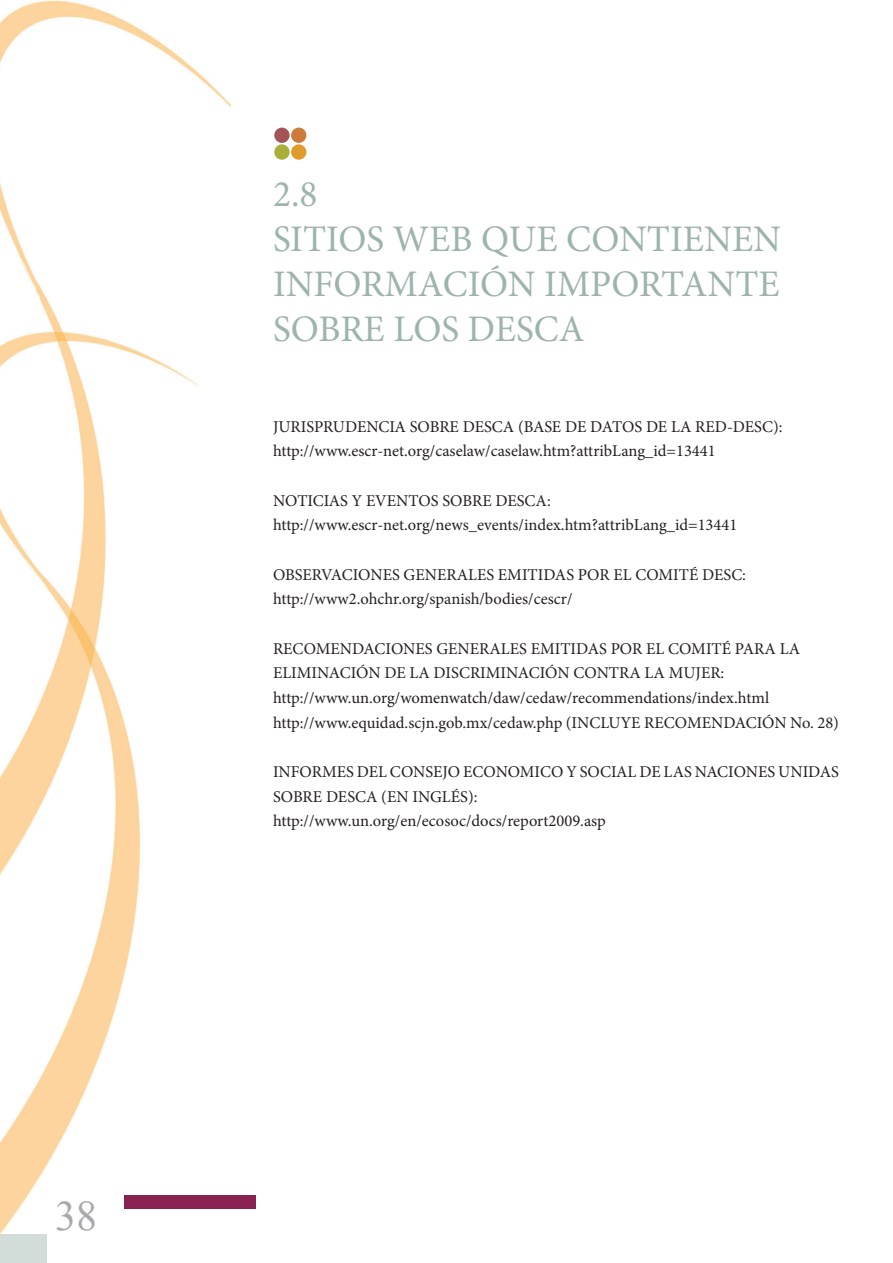
<style>
.page{position:relative;width:893px;height:1263px;background:#fff}
.page>*{position:absolute;margin:0;border:0;box-sizing:border-box;transform-origin:0 0}
.t1{font:42px "Times New Roman";color:#a8a9ad}
.t2{font:37.5px/45px "Minion Pro";color:#9db4ad}
.t3{font:16.5px/24.6px "Minion Pro";color:#231f20}
</style>
<div class="page">
<img style="left:0;top:0;width:230px;height:1233px">
<div style="left:0;top:1233px;width:94px;height:30px;background:#d2ddda"></div>
<img style="left:48px;top:1233px;width:46px;height:30px">
<div style="left:274px;top:128px;width:16px;height:15px;background:#a55455;border-radius:50%"></div>
<div style="left:274px;top:144px;width:16px;height:16px;background:#a7b038;border-radius:50%"></div>
<div style="left:291px;top:128px;width:15px;height:15px;background:#cc7b3a;border-radius:50%"></div>
<div style="left:291px;top:144px;width:15px;height:16px;background:#e39a2d;border-radius:50%"></div>
<div style="left:124px;top:1195px;width:132px;height:14px;background:#892151"></div>
<h1 class="t1" style="left:55px;top:1187px;width:43px">38</h1>
<h2 class="t2" style="left:273px;top:172px;width:510px">2.8<br>SITIOS WEB QUE CONTIENEN<br>INFORMACIÓN IMPORTANTE<br>SOBRE LOS DESCA</h2>
<p class="t3" style="left:273px;top:414px;width:511px">JURISPRUDENCIA SOBRE DESCA (BASE DE DATOS DE LA RED-DESC): http://www.escr-net.org/caselaw/caselaw.htm?attribLang_id=13441</p>
<p class="t3" style="left:273px;top:488px;width:466px">NOTICIAS Y EVENTOS SOBRE DESCA: http://www.escr-net.org/news_events/index.htm?attribLang_id=13441</p>
<p class="t3" style="left:273px;top:562px;width:475px">OBSERVACIONES GENERALES EMITIDAS POR EL COMITÉ DESC: http://www2.ohchr.org/spanish/bodies/cescr/</p>
<p class="t3" style="left:273px;top:636px;width:567px">RECOMENDACIONES GENERALES EMITIDAS POR EL COMITÉ PARA LA ELIMINACIÓN DE LA DISCRIMINACIÓN CONTRA LA MUJER: http://www.un.org/womenwatch/daw/cedaw/recommendations/index.html http://www.equidad.scjn.gob.mx/cedaw.php (INCLUYE RECOMENDACIÓN No. 28)</p>
<p class="t3" style="left:273px;top:759px;width:567px">INFORMES DEL CONSEJO ECONOMICO Y SOCIAL DE LAS NACIONES UNIDAS<br>SOBRE DESCA (EN INGLÉS):<br>http://www.un.org/en/ecosoc/docs/report2009.asp</p>
</div>
